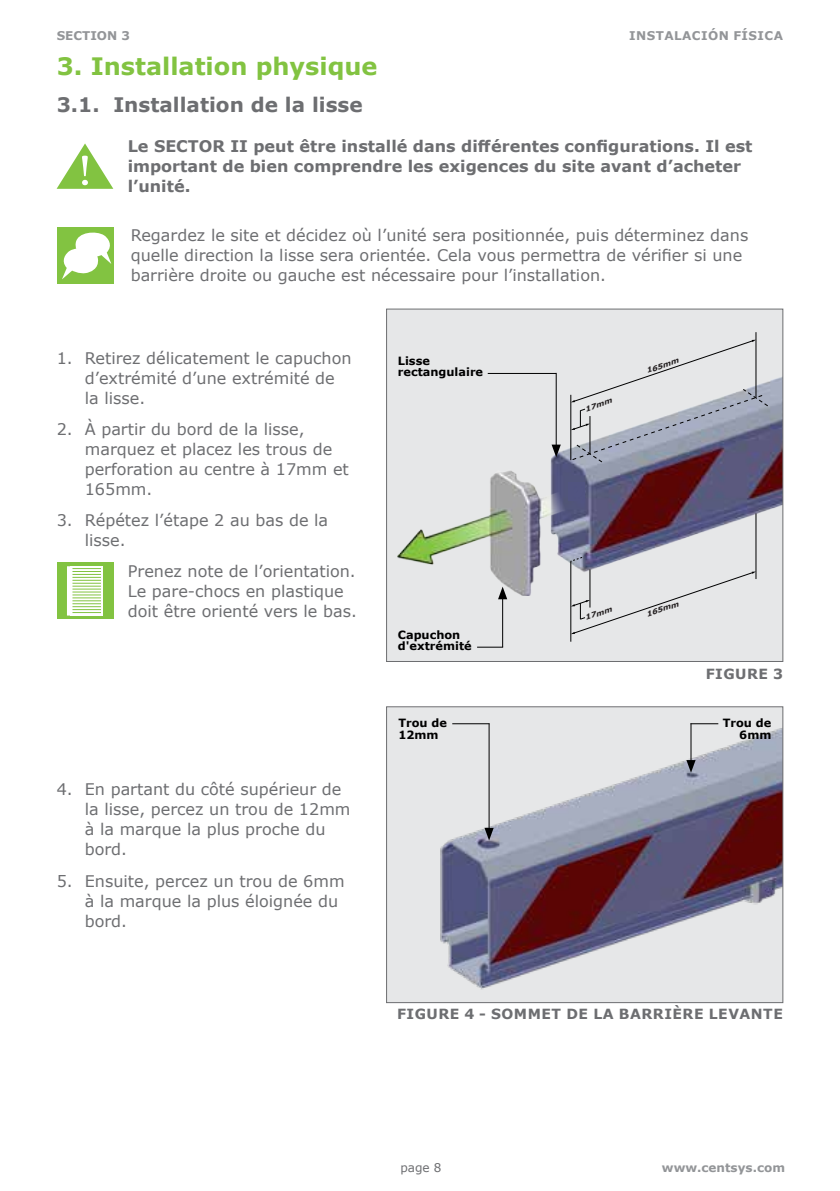
<style>
.page{position:relative;width:840px;height:1191px;background:#fff}
.page>*{position:absolute;margin:0;border:0;box-sizing:border-box;transform-origin:0 0}
.t1{font:700 24px "Verdana";color:#82c341}
.t2{font:700 20px "Verdana";color:#6d6e71}
.t3{font:16px/20px "Verdana";color:#6d6e71}
.t4{font:700 16px/20px "Verdana";color:#6d6e71}
.t5{font:700 14px "Verdana";letter-spacing:.035em;color:#6d6e71}
.t6{font:700 12px "Verdana";color:#939598}
.t7{font:700 12px "Verdana";letter-spacing:.035em;color:#939598}
.t8{font:12px "Verdana";color:#6d6e71}
.t9{font:700 11.4px/11.4px "Verdana";color:#000}
.t10{font:italic 700 7.2px "Verdana";color:#231f20;scale:1.12 1}
</style>
<div class="page">
<svg style="left:57px;top:143px;width:56px;height:46px"></svg>
<svg style="left:386px;top:308px;width:397px;height:354px;background:#c6c5c9"></svg>
<hr style="left:502px;top:596px;width:1px;height:51px;background:#000">
<svg style="left:497px;top:586px;width:10px;height:13px"></svg>
<hr style="left:555px;top:373px;width:1px;height:75px;background:#000">
<svg style="left:551px;top:444px;width:9px;height:13px"></svg>
<svg style="left:477px;top:646px;width:26px;height:1px"></svg>
<hr style="left:487px;top:373px;width:68px;height:1px;background:#000">
<div style="left:57px;top:227px;width:56px;height:56px;background:#82c341"></div>
<svg style="left:62px;top:232px;width:50px;height:47px"></svg>
<svg style="left:386px;top:706px;width:397px;height:297px;background:#afa9b3"></svg>
<div style="left:57px;top:562px;width:56px;height:57px;background:#82c341"></div>
<div style="left:70px;top:566px;width:33px;height:49px;background:#fff"></div>
<svg style="left:67px;top:566px;width:34px;height:49px"></svg>
<hr style="left:488px;top:723px;width:1px;height:108px;background:#000">
<svg style="left:484px;top:828px;width:9px;height:12px"></svg>
<hr style="left:690px;top:723px;width:1px;height:40px;background:#000">
<svg style="left:686px;top:760px;width:9px;height:12px"></svg>
<hr style="left:452px;top:723px;width:37px;height:1px;background:#000">
<svg style="left:690px;top:723px;width:28px;height:1px"></svg>
<p class="t6" style="left:57px;top:27px;width:75px">SECTION 3</p>
<h1 class="t1" style="left:57px;top:49px;width:322px">3. Installation physique</h1>
<p class="t2" style="left:57px;top:90px;width:307px">3.1. Installation de la lisse</p>
<p class="t7" style="left:629px;top:27px;width:155px">INSTALACIÓN FÍSICA</p>
<p class="t4" style="left:128px;top:136px;width:626px">Le SECTOR II peut être installé dans différentes configurations. Il est important de bien comprendre les exigences du site avant d’acheter l’unité.</p>
<p class="t3" style="left:131px;top:225px;width:618px">Regardez le site et décidez où l’unité sera positionnée, puis déterminez dans quelle direction la lisse sera orientée. Cela vous permettra de vérifier si une barrière droite ou gauche est nécessaire pour l’installation.</p>
<p class="t3" style="left:85px;top:347px;width:268px;text-indent:-28px">1. Retirez délicatement le capuchon d’extrémité d’une extrémité de la lisse.</p>
<p class="t3" style="left:85px;top:419px;width:265px;text-indent:-28px">2. À partir du bord de la lisse, marquez et placez les trous de perforation au centre à 17mm et<br>165mm.</p>
<p class="t3" style="left:85px;top:510px;width:245px;text-indent:-28px">3. Répétez l’étape 2 au bas de la lisse.</p>
<p class="t3" style="left:128px;top:561px;width:230px">Prenez note de l’orientation.<br>Le pare-chocs en plastique doit être orienté vers le bas.</p>
<p class="t3" style="left:85px;top:779px;width:267px;text-indent:-28px">4. En partant du côté supérieur de la lisse, percez un trou de 12mm à la marque la plus proche du bord.</p>
<p class="t3" style="left:85px;top:870px;width:261px;text-indent:-28px">5. Ensuite, percez un trou de 6mm à la marque la plus éloignée du bord.</p>
<p class="t9" style="left:397px;top:355px;width:87px">Lisse rectangulaire</p>
<p class="t9" style="left:397px;top:629px;width:75px">Capuchon d'extrémité</p>
<p class="t10" style="left:583px;top:404px;width:27px;rotate:-19deg">17mm</p>
<p class="t10" style="left:644px;top:366px;width:32px;rotate:-19deg">165mm</p>
<p class="t10" style="left:583px;top:613px;width:27px;rotate:-19deg">17mm</p>
<p class="t10" style="left:644px;top:609px;width:32px;rotate:-19deg">165mm</p>
<p class="t5" style="left:705px;top:663px;width:79px">FIGURE 3</p>
<p class="t9" style="left:398px;top:717px;width:50px">Trou de<br>12mm</p>
<p class="t9" style="left:722px;top:717px;width:50px;text-align:right">Trou de<br>6mm</p>
<p class="t5" style="left:397px;top:1004px;width:387px">FIGURE 4 - SOMMET DE LA BARRIÈRE LEVANTE</p>
<p class="t8" style="left:400px;top:1159px;width:43px">page 8</p>
<p class="t6" style="left:661px;top:1159px;width:124px">www.centsys.com</p>
</div>
